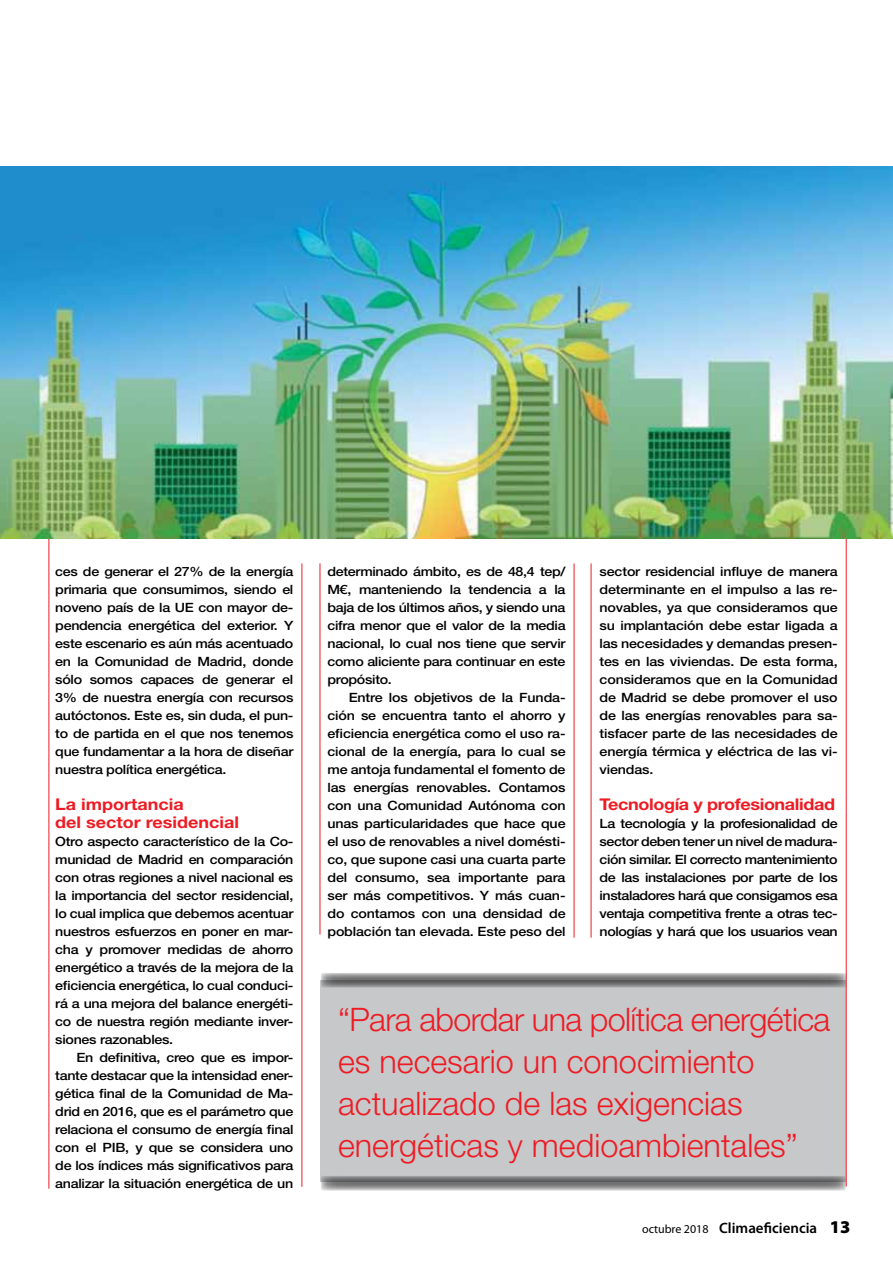
<style>
.page{position:relative;width:893px;height:1263px;background:#fff}
.page>*{position:absolute;margin:0;border:0;box-sizing:border-box;transform-origin:0 0}
.t1{font:300 32.4px/42px "Helvetica Neue LT Std";color:#ed1c24}
.t2{font:700 16.2px/18px "Helvetica Neue LT Std";color:#ed1c24;scale:1.11 1}
.t3{font:700 16.2px "Helvetica Neue LT Std";letter-spacing:-.02em;color:#ed1c24;scale:1.11 1}
.t4{font:600 15px "Myriad Pro";color:#000}
.t5{font:500 12.9px/18px "Helvetica Neue LT Std";letter-spacing:-.02em;color:#000;text-align:justify;scale:1.11 1}
.s1{font-weight:400;font-size:12px}
.s2{font-weight:900;font-size:18px}
</style>
<div class="page">
<div style="left:321px;top:980px;width:525px;height:202px;background:#c7c8ca"></div>
<hr style="left:302px;top:563px;width:1px;height:624px;background:#ed1c24">
<hr style="left:574px;top:563px;width:1px;height:375px;background:#ed1c24">
<hr style="left:591px;top:563px;width:1px;height:375px;background:#ed1c24">
<hr style="left:49px;top:170px;width:1px;height:1019px;background:#ed1c24">
<hr style="left:320px;top:563px;width:1px;height:371px;background:#ed1c24">
<hr style="left:846px;top:169px;width:1px;height:1017px;background:#ed1c24">
<svg style="left:321px;top:1176px;width:525px;height:15px;background:#8b8b8c"></svg>
<svg style="left:321px;top:973px;width:526px;height:15px;background:#868687"></svg>
<img style="left:0;top:167px;width:893px;height:371px">
<p class="t5" style="left:55px;top:562px;width:216px">ces de generar el 27% de la energía primaria que consumimos, siendo el noveno país de la UE con mayor de&shy;pendencia energética del exterior. Y este escenario es aún más acentuado en la Comunidad de Madrid, donde sólo somos capaces de generar el 3% de nuestra energía con recursos autóctonos. Este es, sin duda, el pun&shy;to de partida en el que nos tenemos que fundamentar a la hora de diseñar nuestra política energética.</p>
<p class="t2" style="left:55px;top:795px;width:167px">La importancia<br>del sector residencial</p>
<p class="t5" style="left:55px;top:832px;width:216px">Otro aspecto característico de la Co&shy;munidad de Madrid en comparación con otras regiones a nivel nacional es la importancia del sector residencial, lo cual implica que debemos acentuar nuestros esfuerzos en poner en mar&shy;cha y promover medidas de ahorro energético a través de la mejora de la eficiencia energética, lo cual conduci&shy;rá a una mejora del balance energéti&shy;co de nuestra región mediante inver&shy;siones razonables.</p>
<p class="t5" style="left:55px;top:1048px;width:216px;text-indent:21px">En definitiva, creo que es impor&shy;tante destacar que la intensidad ener&shy;gética final de la Comunidad de Ma&shy;drid en 2016, que es el parámetro que relaciona el consumo de energía final con el PIB, y que se considera uno de los índices más significativos para analizar la situación energética de un</p>
<p class="t5" style="left:327px;top:562px;width:216px">determinado ámbito, es de 48,4 tep/ M€, manteniendo la tendencia a la baja de los últimos años, y siendo una cifra menor que el valor de la media nacional, lo cual nos tiene que servir como aliciente para continuar en este propósito.</p>
<p class="t5" style="left:327px;top:688px;width:216px;text-indent:21px">Entre los objetivos de la Funda&shy;ción se encuentra tanto el ahorro y eficiencia energética como el uso ra&shy;cional de la energía, para lo cual se me antoja fundamental el fomento de las energías renovables. Contamos con una Comunidad Autónoma con unas particularidades que hace que el uso de renovables a nivel domésti&shy;co, que supone casi una cuarta parte del consumo, sea importante para ser más competitivos. Y más cuan&shy;do contamos con una densidad de población tan elevada. Este peso del</p>
<p class="t5" style="left:600px;top:562px;width:216px">sector residencial influye de manera determinante en el impulso a las re&shy;novables, ya que consideramos que su implantación debe estar ligada a las necesidades y demandas presen&shy;tes en las viviendas. De esta forma, consideramos que en la Comunidad de Madrid se debe promover el uso de las energías renovables para sa&shy;tisfacer parte de las necesidades de energía térmica y eléctrica de las vi&shy;viendas.</p>
<p class="t3" style="left:600px;top:794px;width:214px">Tecnología y profesionalidad</p>
<p class="t5" style="left:600px;top:814px;width:216px">La tecnología y la profesionalidad de sector deben tener un nivel de madura&shy;ción similar. El correcto mantenimiento de las instalaciones por parte de los instaladores hará que consigamos esa ventaja competitiva frente a otras tec&shy;nologías y hará que los usuarios vean</p>
<h1 class="t1" style="left:338px;top:998px;width:494px">“Para abordar una política energética es necesario un conocimiento actualizado de las exigencias energéticas y medioambientales”</h1>
<p class="t4" style="left:642px;top:1219px;width:210px"><span class="s1">octubre 2018</span> Climaeficiencia <span class="s2">13</span></p>
</div>
